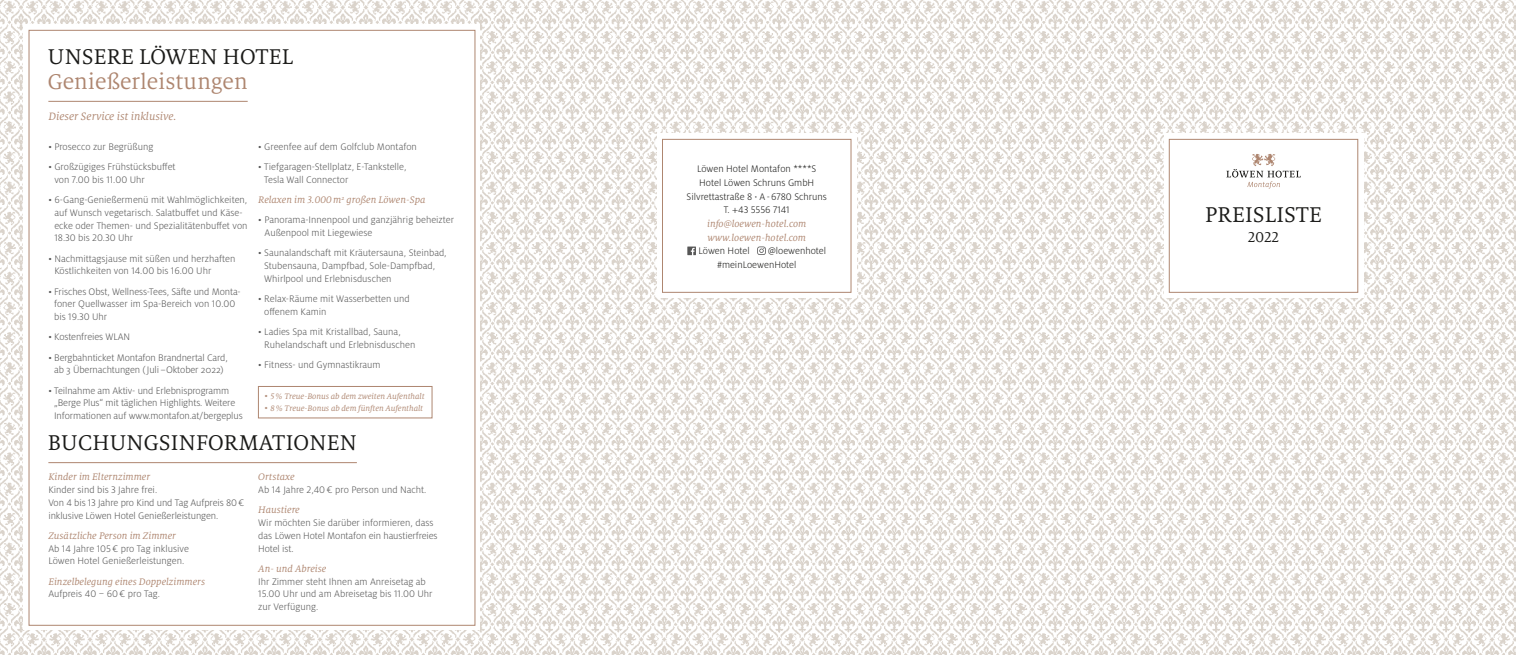
<style>
.page{position:relative;width:1516px;height:655px;background:#fff}
.page>*{position:absolute;margin:0;border:0;box-sizing:border-box;transform-origin:0 0}
.t1{font:23.62px "Milo Serif OT";letter-spacing:.01em;color:#1a1a18}
.t2{font:23.62px "Milo Serif OT";color:#ae8670}
.t3{font:15.75px "Milo Serif OT";color:#1a1a18}
.t4{font:italic 11.81px "Milo Serif OT";color:#ae8670}
.t5{font:300 10.5px/12.8px "Milo OT";color:#565656}
.t6{font:italic 10.5px/13.7px "Milo Serif OT";color:#ae8670}
.t7{font:300 10.5px/13.7px "Milo OT";color:#1a1a18;text-align:center}
.t8{font:italic 8.75px "Milo Serif OT";letter-spacing:-.005em;color:#ae8670}
.s1{font-family:"Milo OT";font-weight:300;font-style:normal;font-size:10.5px;color:#b4927f}
.s2{font-weight:400}
</style>
<div class="page">
<img style="left:0;top:0;width:496px;height:655px">
<img style="left:496px;top:0;width:1019px;height:655px">
<div style="left:24px;top:25px;width:456px;height:605px;background:#fff"></div>
<hr style="left:48px;top:101px;width:200px;height:1px;background:#ae8670">
<hr style="left:48px;top:462px;width:309px;height:1px;background:#ae8670">
<div style="left:1163px;top:134px;width:200px;height:164px;background:#fff"></div>
<div style="left:1169px;top:139px;width:188px;height:153px;border:1px solid #ae8670"></div>
<svg style="left:1226px;top:154px;width:74px;height:35px"></svg>
<div style="left:657px;top:134px;width:199px;height:164px;background:#fff"></div>
<div style="left:662px;top:139px;width:189px;height:153px;border:1px solid #ae8670"></div>
<svg style="left:687px;top:246px;width:9px;height:9px"></svg>
<svg style="left:757px;top:246px;width:9px;height:9px"></svg>
<div style="left:258px;top:386px;width:174px;height:32px;border:1px solid #ae8670"></div>
<h1 class="t1" style="left:48px;top:44px;width:247px">UNSERE LÖWEN HOTEL</h1>
<h1 class="t2" style="left:48px;top:69px;width:201px">Genießerleistungen</h1>
<p class="t4" style="left:48px;top:110px;width:130px">Dieser Service ist inklusive.</p>
<p class="t5" style="left:48px;top:140px;width:107px">• Prosecco zur Begrüßung</p>
<p class="t5" style="left:54px;top:160px;width:123px;text-indent:-6px">• Großzügiges Frühstücksbuffet von 7.00 bis 11.00 Uhr</p>
<p class="t5" style="left:54px;top:193px;width:195px;text-indent:-6px">• 6-Gang-Genießermenü mit Wahlmöglichkeiten, auf Wunsch vegetarisch. Salatbuffet und Käse&shy;ecke oder Themen- und Spezialitätenbuffet von 18.30 bis 20.30 Uhr</p>
<p class="t5" style="left:54px;top:252px;width:182px;text-indent:-6px">• Nachmittagsjause mit süßen und herzhaften<br>Köstlichkeiten von 14.00 bis 16.00 Uhr</p>
<p class="t5" style="left:54px;top:285px;width:188px;text-indent:-6px">• Frisches Obst, Wellness-Tees, Säfte und Monta&shy;foner Quellwasser im Spa-Bereich von 10.00 bis 19.30 Uhr</p>
<p class="t5" style="left:48px;top:331px;width:83px">• Kostenfreies WLAN</p>
<p class="t5" style="left:48px;top:351px;width:181px;text-align:center">• Bergbahnticket Montafon Brandnertal Card, ab 3 Übernachtungen (Juli–Oktober 2022)</p>
<p class="t5" style="left:54px;top:384px;width:190px;text-indent:-6px">• Teilnahme am Aktiv- und Erlebnisprogramm „Berge Plus“ mit täglichen Highlights. Weitere<br>Informationen auf www.montafon.at/bergeplus</p>
<p class="t5" style="left:258px;top:140px;width:160px">• Greenfee auf dem Golfclub Montafon</p>
<p class="t5" style="left:264px;top:160px;width:144px;text-indent:-6px">• Tiefgaragen-Stellplatz, E-Tankstelle,<br>Tesla Wall Connector</p>
<p class="t6" style="left:258px;top:193px;width:169px">Relaxen im 3.000m<sup>2</sup> großen Löwen-Spa</p>
<p class="t5" style="left:265px;top:214px;width:191px;text-indent:-6px">• Panorama-Innenpool und ganzjährig beheizter<br>Außenpool mit Liegewiese</p>
<p class="t5" style="left:264px;top:247px;width:184px;text-indent:-6px">• Saunalandschaft mit Kräutersauna, Steinbad,<br>Stubensauna, Dampfbad, Sole-Dampfbad,<br>Whirlpool und Erlebnisduschen</p>
<p class="t5" style="left:264px;top:292px;width:147px;text-indent:-6px">• Relax-Räume mit Wasserbetten und offenem Kamin</p>
<p class="t5" style="left:264px;top:325px;width:153px;text-indent:-6px">• Ladies Spa mit Kristallbad, Sauna,<br>Ruhelandschaft und Erlebnisduschen</p>
<p class="t5" style="left:258px;top:358px;width:124px">• Fitness- und Gymnastikraum</p>
<p class="t8" style="left:264px;top:391px;width:162px"><span class="s1">•</span> 5% Treue-Bonus ab dem zweiten Aufenthalt</p>
<p class="t8" style="left:264px;top:404px;width:160px"><span class="s1">•</span> 8% Treue-Bonus ab dem fünften Aufenthalt</p>
<h1 class="t1" style="left:48px;top:430px;width:310px">BUCHUNGSINFORMATIONEN</h1>
<p class="t6" style="left:48px;top:470px;width:103px">Kinder im Elternzimmer</p>
<p class="t5" style="left:48px;top:483px;width:197px">Kinder sind bis 3 Jahre frei.<br>Von 4 bis 13 Jahre pro Kind und Tag Aufpreis 80€ inklusive Löwen Hotel Genießerleistungen.</p>
<p class="t6" style="left:48px;top:529px;width:129px">Zusätzliche Person im Zimmer</p>
<p class="t5" style="left:48px;top:542px;width:142px">Ab 14 Jahre 105€ pro Tag inklusive<br>Löwen Hotel Genießerleistungen.</p>
<p class="t6" style="left:48px;top:574px;width:158px">Einzelbelegung eines Doppelzimmers</p>
<p class="t5" style="left:48px;top:588px;width:113px">Aufpreis 40 – 60€ pro Tag.</p>
<p class="t6" style="left:258px;top:470px;width:38px">Ortstaxe</p>
<p class="t5" style="left:258px;top:483px;width:170px">Ab 14 Jahre 2,40€ pro Person und Nacht.</p>
<p class="t6" style="left:258px;top:503px;width:43px">Haustiere</p>
<p class="t5" style="left:258px;top:516px;width:181px">Wir möchten Sie darüber informieren, dass das Löwen Hotel Montafon ein haustierfreies<br>Hotel ist.</p>
<p class="t6" style="left:258px;top:562px;width:70px">An- und Abreise</p>
<p class="t5" style="left:258px;top:575px;width:176px">Ihr Zimmer steht Ihnen am Anreisetag ab<br>15.00 Uhr und am Abreisetag bis 11.00 Uhr zur Verfügung.</p>
<p class="t7" style="left:686px;top:162px;width:142px">Löwen Hotel Montafon ****S<br>Hotel Löwen Schruns GmbH<br>Silvrettastraße 8 <span class="s2">·</span> A-6780 Schruns<br>T. +43 5556 7141</p>
<p class="t6" style="left:707px;top:217px;width:101px">info@loewen-hotel.com www.loewen-hotel.com</p>
<p class="t7" style="left:698px;top:244px;width:53px">Löwen Hotel</p>
<p class="t7" style="left:717px;top:244px;width:111px;text-align:left;text-indent:51px">@loewenhotel #meinLoewenHotel</p>
<h1 class="t1" style="left:1205px;top:202px;width:118px">PREISLISTE</h1>
<h2 class="t3" style="left:1247px;top:228px;width:33px">2022</h2>
</div>
